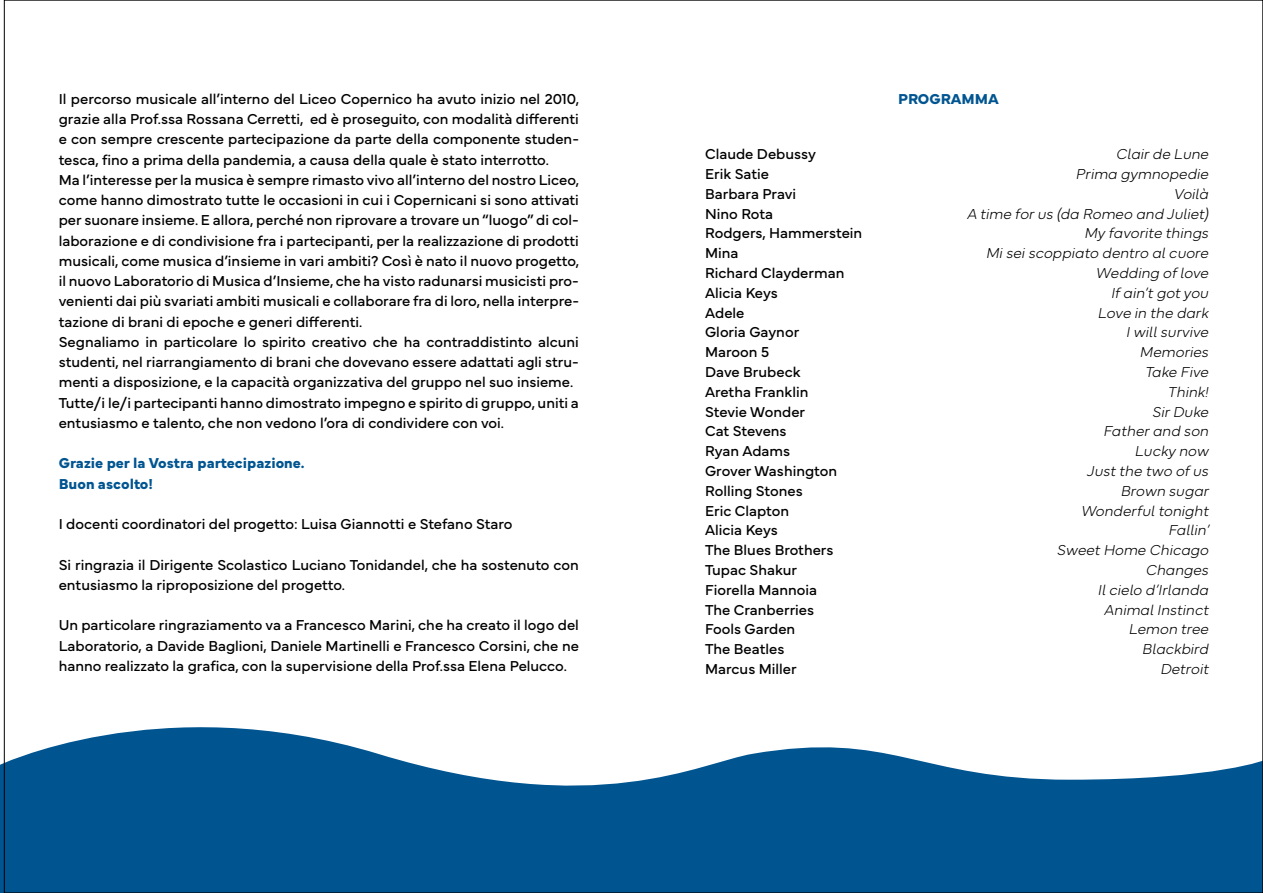
<style>
.page{position:relative;width:1263px;height:893px;background:#fff}
.page>*{position:absolute;margin:0;border:0;box-sizing:border-box;transform-origin:0 0}
.t1{font:15px/19.8px "Mundial";color:#000}
.t2{font:italic 100 15px/19.8px "Mundial";color:#000;text-align:right}
.t3{font:700 15px/20.2px "Mundial";color:#005591}
</style>
<div class="page">
<svg style="left:0;top:687px;width:1261px;height:206px;fill:#005591"></svg>
<p class="t1" style="left:59px;top:87px;width:522px;line-height:20.2px">Il percorso musicale all’interno del Liceo Copernico ha avuto inizio nel 2010, grazie alla Prof.ssa Rossana Cerretti, ed è proseguito, con modalità differenti e con sempre crescente partecipazione da parte della componente studen&shy;tesca, fino a prima della pandemia, a causa della quale è stato interrotto.<br>Ma l’interesse per la musica è sempre rimasto vivo all’interno del nostro Liceo, come hanno dimostrato tutte le occasioni in cui i Copernicani si sono attivati per suonare insieme. E allora, perché non riprovare a trovare un “luogo” di col&shy;laborazione e di condivisione fra i partecipanti, per la realizzazione di prodotti musicali, come musica d’insieme in vari ambiti? Così è nato il nuovo progetto, il nuovo Laboratorio di Musica d’Insieme, che ha visto radunarsi musicisti pro&shy;venienti dai più svariati ambiti musicali e collaborare fra di loro, nella interpre&shy;tazione di brani di epoche e generi differenti.<br>Segnaliamo in particolare lo spirito creativo che ha contraddistinto alcuni studenti, nel riarrangiamento di brani che dovevano essere adattati agli stru&shy;menti a disposizione, e la capacità organizzativa del gruppo nel suo insieme.<br>Tutte/i le/i partecipanti hanno dimostrato impegno e spirito di gruppo, uniti a entusiasmo e talento, che non vedono l’ora di condividere con voi.</p>
<p class="t3" style="left:59px;top:452px;width:247px">Grazie per la Vostra partecipazione.<br>Buon ascolto!</p>
<p class="t1" style="left:59px;top:513px;width:455px">I docenti coordinatori del progetto: Luisa Giannotti e Stefano Staro</p>
<p class="t1" style="left:59px;top:553px;width:522px;line-height:20.2px">Si ringrazia il Dirigente Scolastico Luciano Tonidandel, che ha sostenuto con entusiasmo la riproposizione del progetto.</p>
<p class="t1" style="left:59px;top:614px;width:522px;line-height:20.2px;text-align:justify">Un particolare ringraziamento va a Francesco Marini, che ha creato il logo del Laboratorio, a Davide Baglioni, Daniele Martinelli e Francesco Corsini, che ne hanno realizzato la grafica, con la supervisione della Prof.ssa Elena Pelucco.</p>
<p class="t1" style="left:705px;top:143px;width:159px">Claude Debussy<br>Erik Satie<br>Barbara Pravi<br>Nino Rota<br>Rodgers, Hammerstein<br>Mina<br>Richard Clayderman<br>Alicia Keys<br>Adele<br>Gloria Gaynor<br>Maroon 5<br>Dave Brubeck<br>Aretha Franklin<br>Stevie Wonder<br>Cat Stevens<br>Ryan Adams<br>Grover Washington<br>Rolling Stones<br>Eric Clapton<br>Alicia Keys<br>The Blues Brothers<br>Tupac Shakur<br>Fiorella Mannoia<br>The Cranberries<br>Fools Garden<br>The Beatles<br>Marcus Miller</p>
<p class="t3" style="left:898px;top:87px;width:102px">PROGRAMMA</p>
<p class="t2" style="left:967px;top:143px;width:243px">Clair de Lune<br>Prima gymnopedie<br>Voilà<br>A time for us (da Romeo and Juliet)<br>My favorite things<br>Mi sei scoppiato dentro al cuore<br>Wedding of love<br>If ain’t got you<br>Love in the dark<br>I will survive<br>Memories<br>Take Five<br>Think!<br>Sir Duke<br>Father and son<br>Lucky now<br>Just the two of us<br>Brown sugar<br>Wonderful tonight<br>Fallin’<br>Sweet Home Chicago<br>Changes<br>Il cielo d’Irlanda<br>Animal Instinct<br>Lemon tree<br>Blackbird<br>Detroit</p>
</div>
